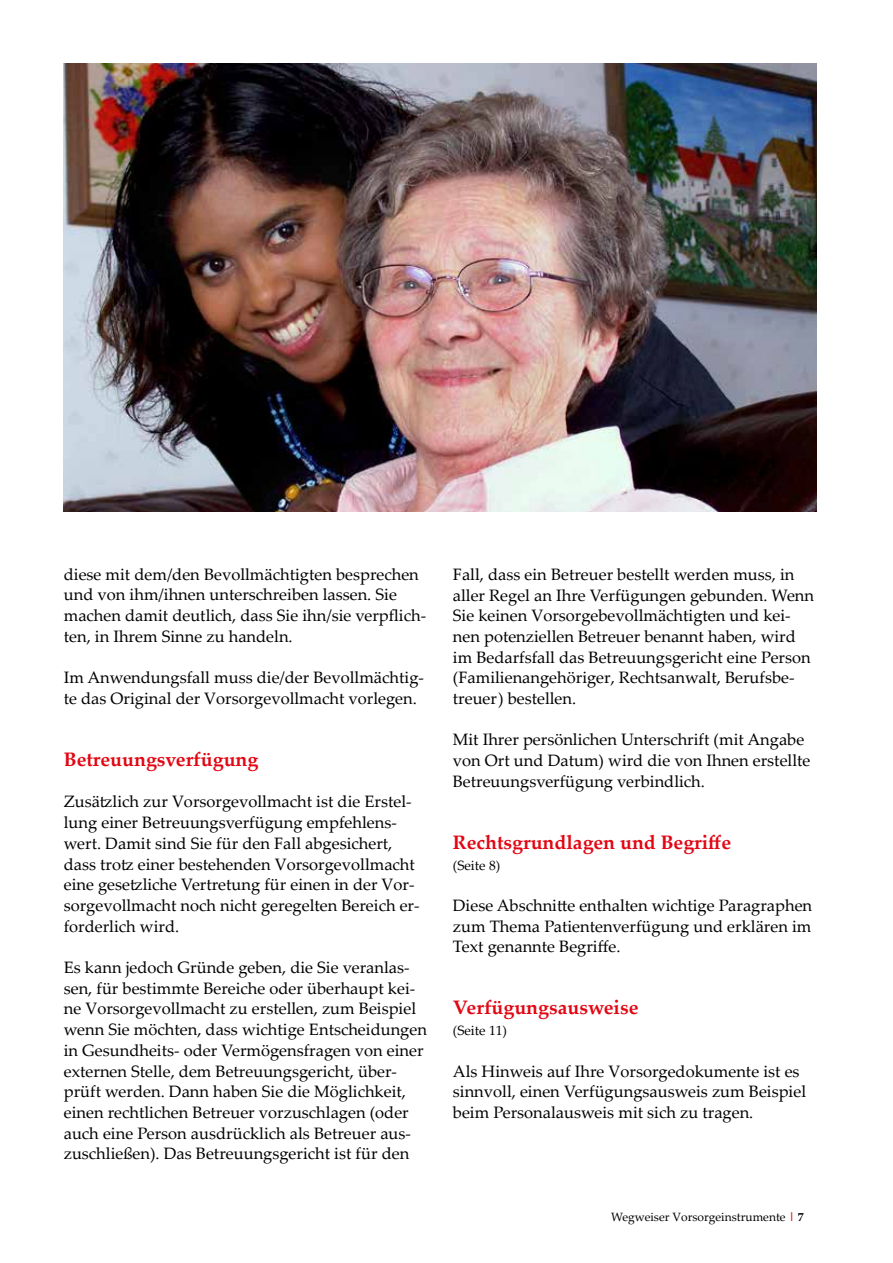
<style>
.page{position:relative;width:893px;height:1263px;background:#fff}
.page>*{position:absolute;margin:0;border:0;box-sizing:border-box;transform-origin:0 0}
.t1{font:700 19.5px "Palatino Linotype";color:#e30613}
.t2{font:16.5px/20.7px "Palatino Linotype";color:#000}
.t3{font:13.5px "Palatino Linotype";color:#000}
.t4{font:12px "Palatino Linotype";color:#000}
.s1{font-weight:700;color:#e30613}
.s2{font-weight:700}
</style>
<div class="page">
<img style="left:64px;top:64px;width:752px;height:447px">
<p class="t2" style="left:64px;top:563px;width:364px">diese mit dem/den Bevollmächtigten besprechen und von ihm/ihnen unterschreiben lassen. Sie machen damit deutlich, dass Sie ihn/sie verpflich&shy;ten, in Ihrem Sinne zu handeln.</p>
<p class="t2" style="left:64px;top:667px;width:362px">Im Anwendungsfall muss die/der Bevollmächtig&shy;te das Original der Vorsorgevollmacht vorlegen.</p>
<p class="t1" style="left:64px;top:745px;width:196px">Betreuungsverfügung</p>
<p class="t2" style="left:64px;top:791px;width:357px">Zusätzlich zur Vorsorgevollmacht ist die Erstel&shy;lung einer Betreuungsverfügung empfehlens&shy;wert. Damit sind Sie für den Fall abgesichert, dass trotz einer bestehenden Vorsorgevollmacht eine gesetzliche Vertretung für einen in der Vor&shy;sorgevollmacht noch nicht geregelten Bereich er&shy;forderlich wird.</p>
<p class="t2" style="left:64px;top:956px;width:365px">Es kann jedoch Gründe geben, die Sie veranlas&shy;sen, für bestimmte Bereiche oder überhaupt kei&shy;ne Vorsorgevollmacht zu erstellen, zum Beispiel wenn Sie möchten, dass wichtige Entscheidungen in Gesundheits- oder Vermögensfragen von einer externen Stelle, dem Betreuungsgericht, über&shy;prüft werden. Dann haben Sie die Möglichkeit, einen rechtlichen Betreuer vorzuschlagen (oder auch eine Person ausdrücklich als Betreuer aus&shy;zuschließen). Das Betreuungsgericht ist für den</p>
<p class="t2" style="left:453px;top:563px;width:363px">Fall, dass ein Betreuer bestellt werden muss, in aller Regel an Ihre Verfügungen gebunden. Wenn Sie keinen Vorsorgebevollmächtigten und kei&shy;nen potenziellen Betreuer benannt haben, wird im Bedarfsfall das Betreuungsgericht eine Person (Familienangehöriger, Rechtsanwalt, Berufsbe&shy;treuer) bestellen.</p>
<p class="t2" style="left:453px;top:729px;width:359px">Mit Ihrer persönlichen Unterschrift (mit Angabe von Ort und Datum) wird die von Ihnen erstellte<br>Betreuungsverfügung verbindlich.</p>
<p class="t1" style="left:453px;top:828px;width:280px">Rechtsgrundlagen und Begriffe</p>
<p class="t3" style="left:453px;top:855px;width:49px">(Seite 8)</p>
<p class="t2" style="left:453px;top:894px;width:361px;text-align:justify">Diese Abschnitte enthalten wichtige Paragraphen zum Thema Patientenverfügung und erklären im Text genannte Begriffe.</p>
<p class="t1" style="left:453px;top:994px;width:187px">Verfügungsausweise</p>
<p class="t3" style="left:453px;top:1021px;width:56px">(Seite 11)</p>
<p class="t2" style="left:453px;top:1060px;width:355px">Als Hinweis auf Ihre Vorsorgedokumente ist es sinnvoll, einen Verfügungsausweis zum Beispiel beim Personalausweis mit sich zu tragen.</p>
<p class="t4" style="left:611px;top:1209px;width:194px">Wegweiser Vorsorgeinstrumente <span class="s1">|</span> <span class="s2">7</span></p>
</div>
